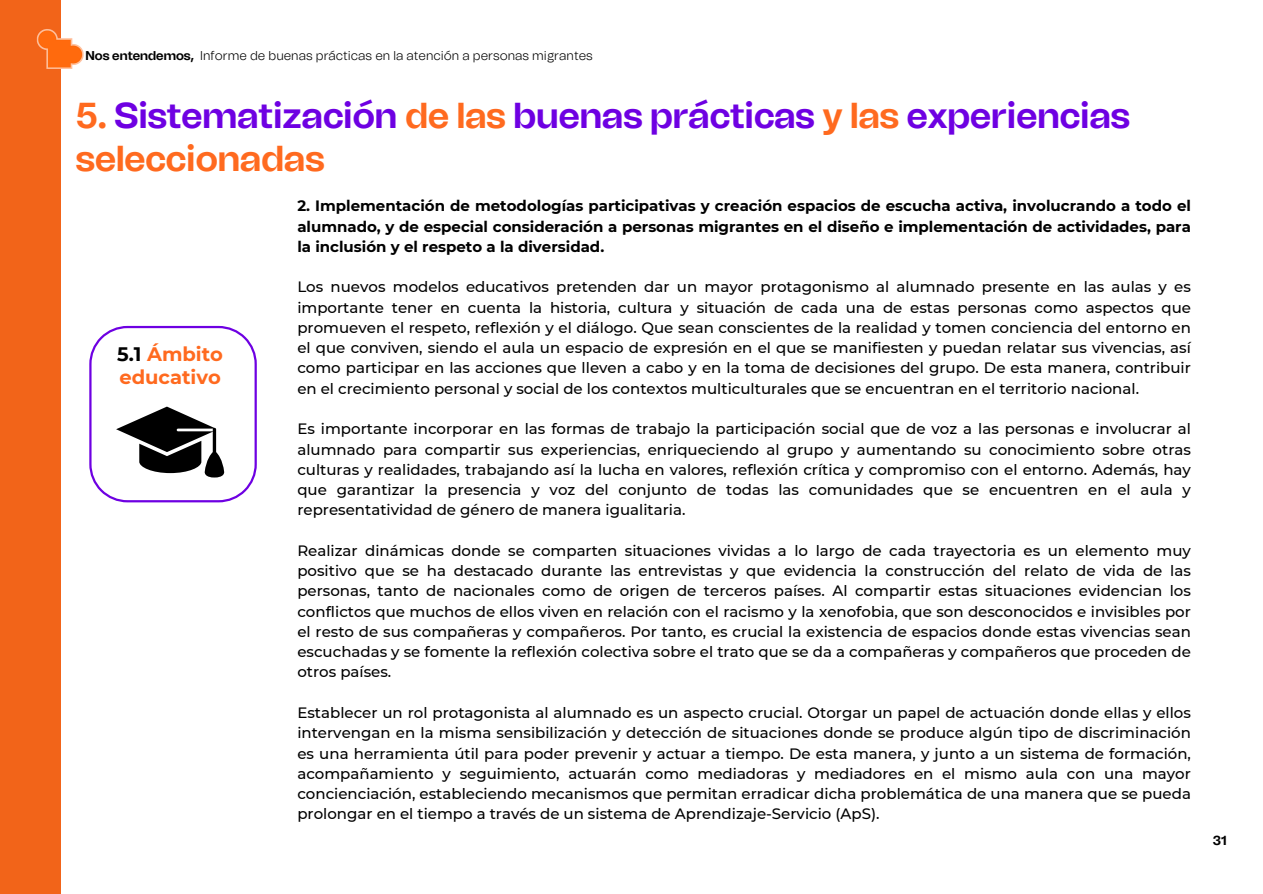
<style>
.page{position:relative;width:1263px;height:894px;background:#fff}
.page>*{position:absolute;margin:0;border:0;box-sizing:border-box;transform-origin:0 0}
.t1{font:700 36px/42.8px "Tomato Grotesk";color:#6e00e2}
.t2{font:700 19.5px/23.7px "Montserrat";color:#ff6a1f}
.t3{font:500 15px/20.2px "Montserrat";color:#000;text-align:justify}
.t4{font:700 15px/20.2px "Montserrat";color:#000;text-align:justify}
.t5{font:700 13.2px "Tomato Grotesk";color:#000}
.t6{font:300 12.75px "Tomato Grotesk";color:#000}
.t7{font:700 12.75px "Tomato Grotesk";color:#000}
.s1{color:#ff6a1f}
.s2{color:#000}
</style>
<div class="page">
<svg style="left:89px;top:326px;width:168px;height:176px"></svg>
<div style="left:0;top:0;width:61px;height:893px;background:#f26419"></div>
<img style="left:36px;top:29px;width:48px;height:40px">
<p class="t7" style="left:86px;top:48px;width:110px">Nos entendemos,</p>
<p class="t6" style="left:200px;top:50px;width:394px">Informe de buenas prácticas en la atención a personas migrantes</p>
<p class="t1" style="left:76px;top:94px;width:1055px"><span class="s1">5.</span> Sistematización <span class="s1">de las</span> buenas prácticas <span class="s1">y las</span> experiencias <span class="s1">seleccionadas</span></p>
<p class="t4" style="left:297px;top:196px;width:895px">2. Implementación de metodologías participativas y creación espacios de escucha activa, involucrando a todo el alumnado, y de especial consideración a personas migrantes en el diseño e implementación de actividades, para la inclusión y el respeto a la diversidad.</p>
<h3 class="t3" style="left:297px;top:277px;width:895px">Los nuevos modelos educativos pretenden dar un mayor protagonismo al alumnado presente en las aulas y es importante tener en cuenta la historia, cultura y situación de cada una de estas personas como aspectos que promueven el respeto, reflexión y el diálogo. Que sean conscientes de la realidad y tomen conciencia del entorno en el que conviven, siendo el aula un espacio de expresión en el que se manifiesten y puedan relatar sus vivencias, así como participar en las acciones que lleven a cabo y en la toma de decisiones del grupo. De esta manera, contribuir en el crecimiento personal y social de los contextos multiculturales que se encuentran en el territorio nacional.</h3>
<h3 class="t3" style="left:297px;top:418px;width:895px">Es importante incorporar en las formas de trabajo la participación social que de voz a las personas e involucrar al alumnado para compartir sus experiencias, enriqueciendo al grupo y aumentando su conocimiento sobre otras culturas y realidades, trabajando así la lucha en valores, reflexión crítica y compromiso con el entorno. Además, hay que garantizar la presencia y voz del conjunto de todas las comunidades que se encuentren en el aula y representatividad de género de manera igualitaria.</h3>
<h3 class="t3" style="left:297px;top:540px;width:895px">Realizar dinámicas donde se comparten situaciones vividas a lo largo de cada trayectoria es un elemento muy positivo que se ha destacado durante las entrevistas y que evidencia la construcción del relato de vida de las personas, tanto de nacionales como de origen de terceros países. Al compartir estas situaciones evidencian los conflictos que muchos de ellos viven en relación con el racismo y la xenofobia, que son desconocidos e invisibles por el resto de sus compañeras y compañeros. Por tanto, es crucial la existencia de espacios donde estas vivencias sean escuchadas y se fomente la reflexión colectiva sobre el trato que se da a compañeras y compañeros que proceden de otros países.</h3>
<h3 class="t3" style="left:297px;top:702px;width:895px">Establecer un rol protagonista al alumnado es un aspecto crucial. Otorgar un papel de actuación donde ellas y ellos intervengan en la misma sensibilización y detección de situaciones donde se produce algún tipo de discriminación es una herramienta útil para poder prevenir y actuar a tiempo. De esta manera, y junto a un sistema de formación, acompañamiento y seguimiento, actuarán como mediadoras y mediadores en el mismo aula con una mayor concienciación, estableciendo mecanismos que permitan erradicar dicha problemática de una manera que se pueda prolongar en el tiempo a través de un sistema de Aprendizaje-Servicio (ApS).</h3>
<p class="t2" style="left:117px;top:341px;width:107px"><span class="s2">5.1</span> Ámbito educativo</p>
<h3 class="t5" style="left:1213px;top:832px;width:15px">31</h3>
</div>
